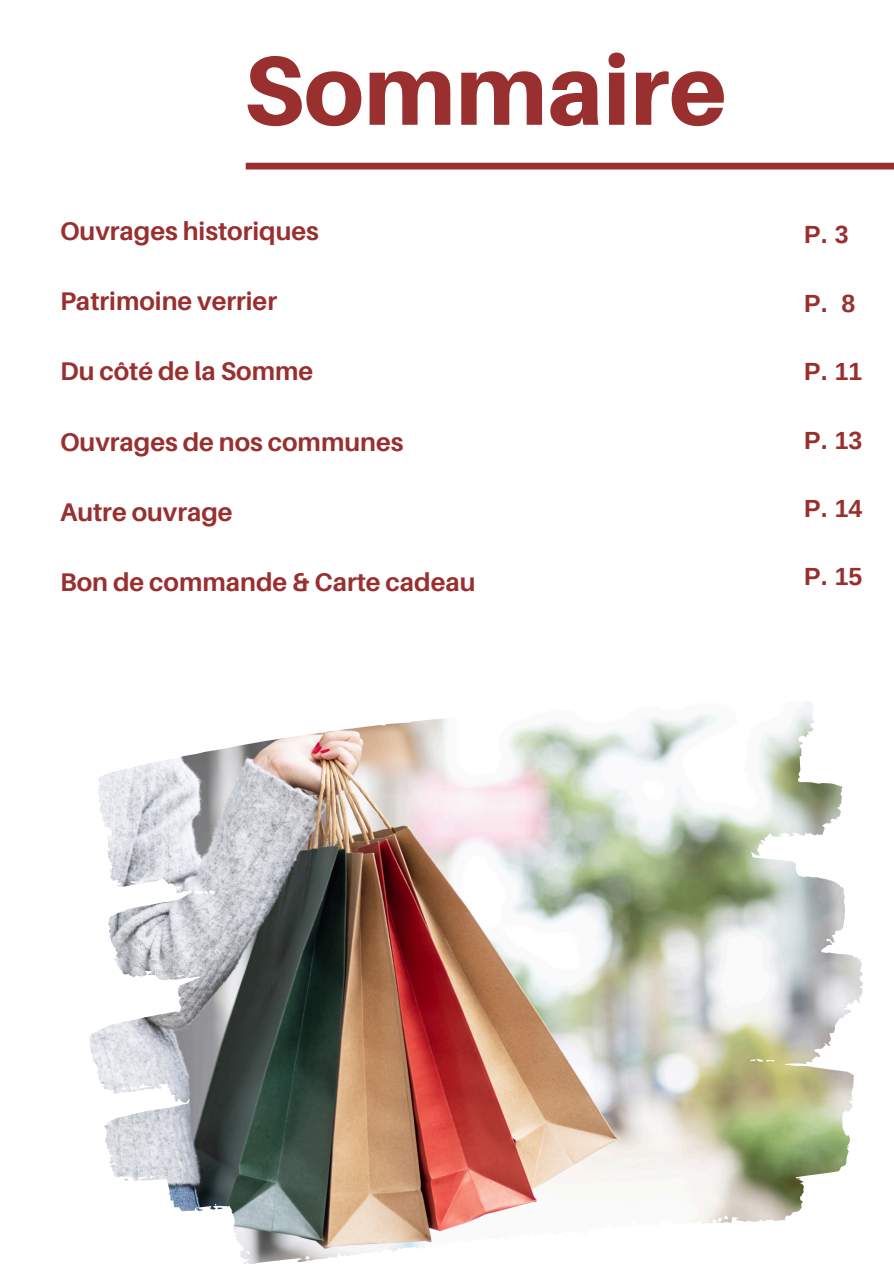
<style>
.page{position:relative;width:894px;height:1264px;background:#fff}
.page>*{position:absolute;margin:0;border:0;box-sizing:border-box;transform-origin:0 0}
.t1{font:800 97.65px "Aileron";color:#992f2f}
.t2{font:700 25.5px "Aileron";color:#992f2f}
.t3{font:700 24.9px "Arimo";color:#992f2f}
</style>
<div class="page">
<img style="left:89px;top:162px;width:804px;height:1101px">
<div style="left:246px;top:163px;width:647px;height:6px;background:#992f2f"></div>
<img style="left:751px;top:730px;width:111px;height:247px">
<p class="t1" style="left:243px;top:30px;width:484px">Sommaire</p>
<p class="t2" style="left:60px;top:215px;width:260px">Ouvrages historiques</p>
<h2 class="t3" style="left:804px;top:221px;width:46px">P. 3</h2>
<p class="t2" style="left:60px;top:285px;width:218px">Patrimoine verrier</p>
<h2 class="t3" style="left:804px;top:289px;width:53px">P. 8</h2>
<p class="t2" style="left:60px;top:355px;width:254px">Du côté de la Somme</p>
<h2 class="t3" style="left:804px;top:357px;width:59px">P. 11</h2>
<p class="t2" style="left:60px;top:426px;width:345px">Ouvrages de nos communes</p>
<h2 class="t3" style="left:804px;top:426px;width:59px">P. 13</h2>
<p class="t2" style="left:60px;top:496px;width:174px">Autre ouvrage</p>
<h2 class="t3" style="left:804px;top:494px;width:59px">P. 14</h2>
<p class="t2" style="left:60px;top:566px;width:417px">Bon de commande &amp; Carte cadeau</p>
<h2 class="t3" style="left:804px;top:563px;width:59px">P. 15</h2>
</div>
